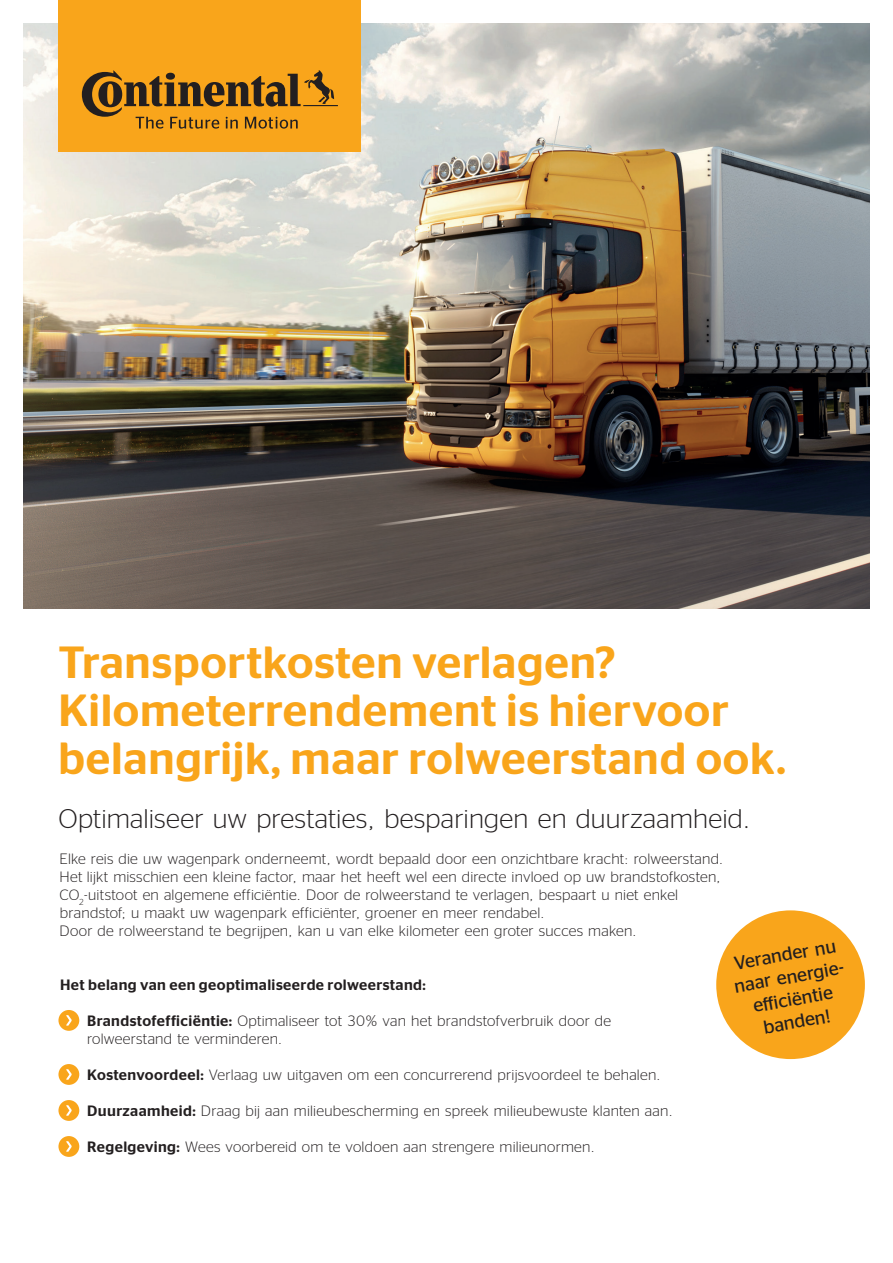
<style>
.page{position:relative;width:893px;height:1263px;background:#fff}
.page>*{position:absolute;margin:0;border:0;box-sizing:border-box;transform-origin:0 0}
.t1{font:500 45px/48px "Continental Stag Sans LCG";letter-spacing:.015em;color:#f9a51b}
.t2{font:300 27px "Continental Stag Sans LCG";letter-spacing:.005em;color:#231f20}
.t3{font:18.9px/22.6px "Continental Stag Sans LCG";color:#231f20;text-align:center}
.t4{font:300 15px/18px "Continental Stag Sans LCG";letter-spacing:.015em;color:#231f20}
.t5{font:500 15px "Continental Stag Sans LCG";letter-spacing:.03em;color:#231f20}
.s1{font-weight:500}
</style>
<div class="page">
<img style="left:23px;top:23px;width:847px;height:585px">
<div style="left:58px;top:1010px;width:21px;height:21px;background:#f9a51b;border-radius:50%"></div>
<svg style="left:66px;top:1015px;width:6px;height:11px"></svg>
<div style="left:58px;top:1064px;width:21px;height:21px;background:#f9a51b;border-radius:50%"></div>
<svg style="left:66px;top:1069px;width:6px;height:11px"></svg>
<div style="left:58px;top:1100px;width:21px;height:21px;background:#f9a51b;border-radius:50%"></div>
<svg style="left:66px;top:1105px;width:6px;height:11px"></svg>
<div style="left:58px;top:1136px;width:21px;height:21px;background:#f9a51b;border-radius:50%"></div>
<svg style="left:66px;top:1141px;width:6px;height:11px"></svg>
<div style="left:58px;top:0;width:303px;height:152px;background:#f9a51b"></div>
<svg style="left:82px;top:70px;width:256px;height:59px"></svg>
<div style="left:716px;top:910px;width:149px;height:149px;background:#f9a51b;border-radius:50%"></div>
<h1 class="t1" style="left:58px;top:635px;width:729px">Transportkosten verlagen?<br>Kilometerrendement is hiervoor belangrijk, maar rolweerstand ook.</h1>
<h2 class="t2" style="left:58px;top:800px;width:693px">Optimaliseer uw prestaties, besparingen en duurzaamheid.</h2>
<p class="t4" style="left:59px;top:849px;width:665px">Elke reis die uw wagenpark onderneemt, wordt bepaald door een onzichtbare kracht: rolweerstand.<br>Het lijkt misschien een kleine factor, maar het heeft wel een directe invloed op uw brandstofkosten, CO<sub>2</sub>-uitstoot en algemene efficiëntie. Door de rolweerstand te verlagen, bespaart u niet enkel brandstof; u maakt uw wagenpark efficiënter, groener en meer rendabel.<br>Door de rolweerstand te begrijpen, kan u van elke kilometer een groter succes maken.</p>
<p class="t5" style="left:60px;top:974px;width:367px">Het belang van een geoptimaliseerde rolweerstand:</p>
<p class="t4" style="left:87px;top:1011px;width:526px"><span class="s1">Brandstofefficiëntie:</span> Optimaliseer tot 30% van het brandstofverbruik door de rolweerstand te verminderen.</p>
<p class="t4" style="left:87px;top:1065px;width:575px"><span class="s1">Kostenvoordeel:</span> Verlaag uw uitgaven om een concurrerend prijsvoordeel te behalen.</p>
<p class="t4" style="left:87px;top:1101px;width:587px"><span class="s1">Duurzaamheid:</span> Draag bij aan milieubescherming en spreek milieubewuste klanten aan.</p>
<p class="t4" style="left:87px;top:1137px;width:509px"><span class="s1">Regelgeving:</span> Wees voorbereid om te voldoen aan strengere milieunormen.</p>
<p class="t3" style="left:728px;top:951px;width:117px;rotate:-10deg">Verander nu naar energie&shy;efficiëntie banden!</p>
</div>
